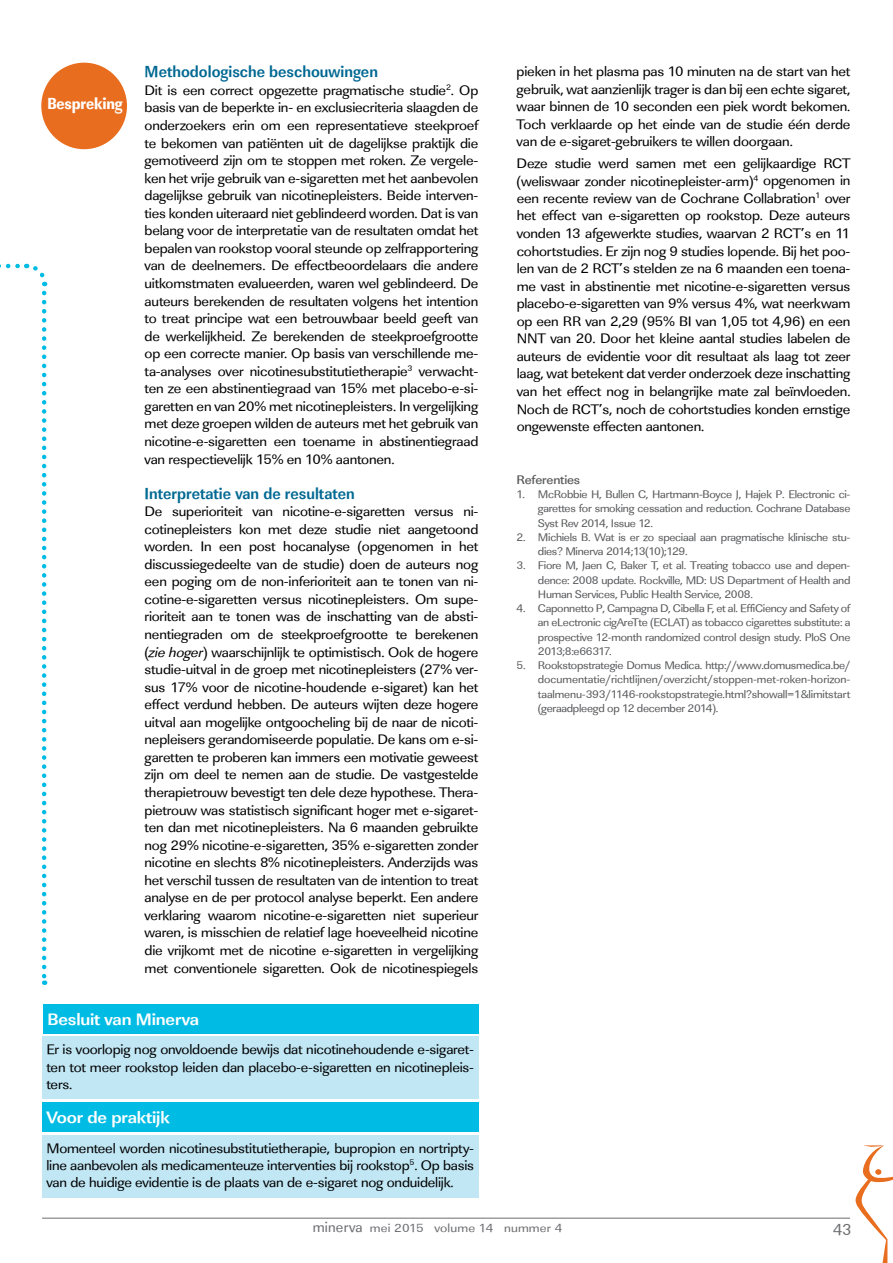
<style>
.page{position:relative;width:893px;height:1263px;background:#fff}
.page>*{position:absolute;margin:0;border:0;box-sizing:border-box;transform-origin:0 0}
.t1{font:700 17.1px "Linear Std";letter-spacing:-.01em;color:#fff;scale:1.05 1}
.t2{font:700 16.5px "Linear Std Cd";color:#006892}
.t3{font:16.5px "Linear Std Nr Xbold";letter-spacing:-.01em;color:#fff}
.t4{font:16.5px "Linear Std";color:#6d6e71}
.t5{font:14.25px/17.5px "Linear Std";letter-spacing:-.015em;color:#000;text-align:justify;scale:1.05 1}
.t6{font:500 12.9px "Linear Std";letter-spacing:-.015em;color:#58595b;scale:1.05 1}
.t7{font:12.15px "Linear Std";letter-spacing:.01em;color:#6d6e71;scale:1.11 1}
.t8{font:11.4px/14.2px "Linear Std";letter-spacing:-.025em;color:#58595b;text-align:justify;scale:1.05 1}
.s1{font-style:italic}
.s2{font-size:15px}
</style>
<div class="page">
<hr style="left:42px;top:1218px;width:808px;height:1px;background:#6d6e71">
<svg style="left:855px;top:1145px;width:38px;height:118px"></svg>
<div style="left:41px;top:63px;width:86px;height:86px;background:#e86d1f;border-radius:50%"></div>
<svg style="left:0;top:263px;width:48px;height:23px"></svg>
<svg style="left:42px;top:293px;width:4px;height:692px"></svg>
<svg style="left:42px;top:1004px;width:436px;height:193px;background:#87daf0"></svg>
<p class="t3" style="left:47px;top:93px;width:77px">Bespreking</p>
<p class="t2" style="left:145px;top:62px;width:235px">Methodologische beschouwingen</p>
<p class="t5" style="left:145px;top:81px;width:319px">Dit is een correct opgezette pragmatische studie<sup>2</sup>. Op basis van de beperkte in- en exclusiecriteria slaagden de onderzoekers erin om een representatieve steekproef te bekomen van patiënten uit de dagelijkse praktijk die gemotiveerd zijn om te stoppen met roken. Ze vergele&shy;ken het vrije gebruik van e-sigaretten met het aanbevolen dagelijkse gebruik van nicotinepleisters. Beide interven&shy;ties konden uiteraard niet geblindeerd worden. Dat is van belang voor de interpretatie van de resultaten omdat het bepalen van rookstop vooral steunde op zelfrapportering van de deelnemers. De effectbeoordelaars die andere uitkomstmaten evalueerden, waren wel geblindeerd. De auteurs berekenden de resultaten volgens het intention to treat principe wat een betrouwbaar beeld geeft van de werkelijkheid. Ze berekenden de steekproefgrootte op een correcte manier. Op basis van verschillende me&shy;ta-analyses over nicotinesubstitutietherapie<sup>3</sup> verwacht&shy;ten ze een abstinentiegraad van 15% met placebo-e-si&shy;garetten en van 20% met nicotinepleisters. In vergelijking met deze groepen wilden de auteurs met het gebruik van nicotine-e-sigaretten een toename in abstinentiegraad van respectievelijk 15% en 10% aantonen.</p>
<p class="t2" style="left:145px;top:483px;width:212px">Interpretatie van de resultaten</p>
<p class="t5" style="left:145px;top:503px;width:319px">De superioriteit van nicotine-e-sigaretten versus ni&shy;cotinepleisters kon met deze studie niet aangetoond worden. In een post hocanalyse (opgenomen in het discussiegedeelte van de studie) doen de auteurs nog een poging om de non-inferioriteit aan te tonen van ni&shy;cotine-e-sigaretten versus nicotinepleisters. Om supe&shy;rioriteit aan te tonen was de inschatting van de absti&shy;nentiegraden om de steekproefgrootte te berekenen (<span class="s1">zie hoger</span>) waarschijnlijk te optimistisch. Ook de hogere studie-uitval in de groep met nicotinepleisters (27% ver&shy;sus 17% voor de nicotine-houdende e-sigaret) kan het effect verdund hebben. De auteurs wijten deze hogere uitval aan mogelijke ontgoocheling bij de naar de nicoti&shy;nepleisers gerandomiseerde populatie. De kans om e-si&shy;garetten te proberen kan immers een motivatie geweest zijn om deel te nemen aan de studie. De vastgestelde therapietrouw bevestigt ten dele deze hypothese. Thera&shy;pietrouw was statistisch significant hoger met e-sigaret&shy;ten dan met nicotinepleisters. Na 6 maanden gebruikte nog 29% nicotine-e-sigaretten, 35% e-sigaretten zonder nicotine en slechts 8% nicotinepleisters. Anderzijds was het verschil tussen de resultaten van de intention to treat analyse en de per protocol analyse beperkt. Een andere verklaring waarom nicotine-e-sigaretten niet superieur waren, is misschien de relatief lage hoeveelheid nicotine die vrijkomt met de nicotine e-sigaretten in vergelijking met conventionele sigaretten. Ook de nicotinespiegels</p>
<p class="t1" style="left:47px;top:1009px;width:146px">Besluit van Minerva</p>
<p class="t5" style="left:46px;top:1041px;width:409px">Er is voorlopig nog onvoldoende bewijs dat nicotinehoudende e-sigaret&shy;ten tot meer rookstop leiden dan placebo-e-sigaretten en nicotinepleis&shy;ters.</p>
<p class="t1" style="left:46px;top:1107px;width:119px">Voor de praktijk</p>
<p class="t5" style="left:46px;top:1139px;width:409px">Momenteel worden nicotinesubstitutietherapie, bupropion en nortripty&shy;line aanbevolen als medicamenteuze interventies bij rookstop<sup>5</sup>. Op basis van de huidige evidentie is de plaats van de e-sigaret nog onduidelijk.</p>
<p class="t5" style="left:517px;top:63px;width:319px">pieken in het plasma pas 10 minuten na de start van het gebruik, wat aanzienlijk trager is dan bij een echte sigaret, waar binnen de 10 seconden een piek wordt bekomen.<br>Toch verklaarde op het einde van de studie één derde van de e-sigaret-gebruikers te willen doorgaan.</p>
<p class="t5" style="left:517px;top:155px;width:319px">Deze studie werd samen met een gelijkaardige RCT (weliswaar zonder nicotinepleister-arm)<sup>4</sup> opgenomen in een recente review van de Cochrane Collabration<sup>1</sup> over het effect van e-sigaretten op rookstop. Deze auteurs vonden 13 afgewerkte studies, waarvan 2 RCT’s en 11 cohortstudies. Er zijn nog 9 studies lopende. Bij het poo&shy;len van de 2 RCT’s stelden ze na 6 maanden een toena&shy;me vast in abstinentie met nicotine-e-sigaretten versus placebo-e-sigaretten van 9% versus 4%, wat neerkwam op een RR van 2,29 (95% BI van 1,05 tot 4,96) en een NNT van 20. Door het kleine aantal studies labelen de auteurs de evidentie voor dit resultaat als laag tot zeer laag, wat betekent dat verder onderzoek deze inschatting van het effect nog in belangrijke mate zal beïnvloeden.<br>Noch de RCT’s, noch de cohortstudies konden ernstige ongewenste effecten aantonen.</p>
<p class="t6" style="left:517px;top:472px;width:62px">Referenties</p>
<p class="t8" style="left:538px;top:487px;width:299px;text-indent:-21px">1. McRobbie H, Bullen C, Hartmann-Boyce J, Hajek P. Electronic ci&shy;garettes for smoking cessation and reduction. Cochrane Database Syst Rev 2014, Issue 12.</p>
<p class="t8" style="left:538px;top:530px;width:299px;text-indent:-21px">2. Michiels B. Wat is er zo speciaal aan pragmatische klinische stu&shy;dies? Minerva 2014;13(10);129.</p>
<p class="t8" style="left:538px;top:559px;width:299px;text-indent:-21px">3. Fiore M, Jaen C, Baker T, et al. Treating tobacco use and depen&shy;dence: 2008 update. Rockville, MD: US Department of Health and Human Services, Public Health Service, 2008.</p>
<p class="t8" style="left:538px;top:601px;width:299px;text-indent:-21px">4. Caponnetto P, Campagna D, Cibella F, et al. EffiCiency and Safety of an eLectronic cigAreTte (ECLAT) as tobacco cigarettes substitute: a prospective 12-month randomized control design study. PloS One 2013;8:e66317.</p>
<p class="t8" style="left:538px;top:658px;width:299px;text-indent:-21px">5. Rookstopstrategie Domus Medica. http://www.domusmedica.be/ documentatie/richtlijnen/overzicht/stoppen-met-roken-horizon&shy;taalmenu-393/1146-rookstopstrategie.html?showall=1&amp;limitstart (geraadpleegd op 12 december 2014).</p>
<p class="t7" style="left:313px;top:1221px;width:226px"><span class="s2">minerva</span> mei 2015 volume 14 nummer 4</p>
<p class="t4" style="left:833px;top:1220px;width:20px">43</p>
</div>
